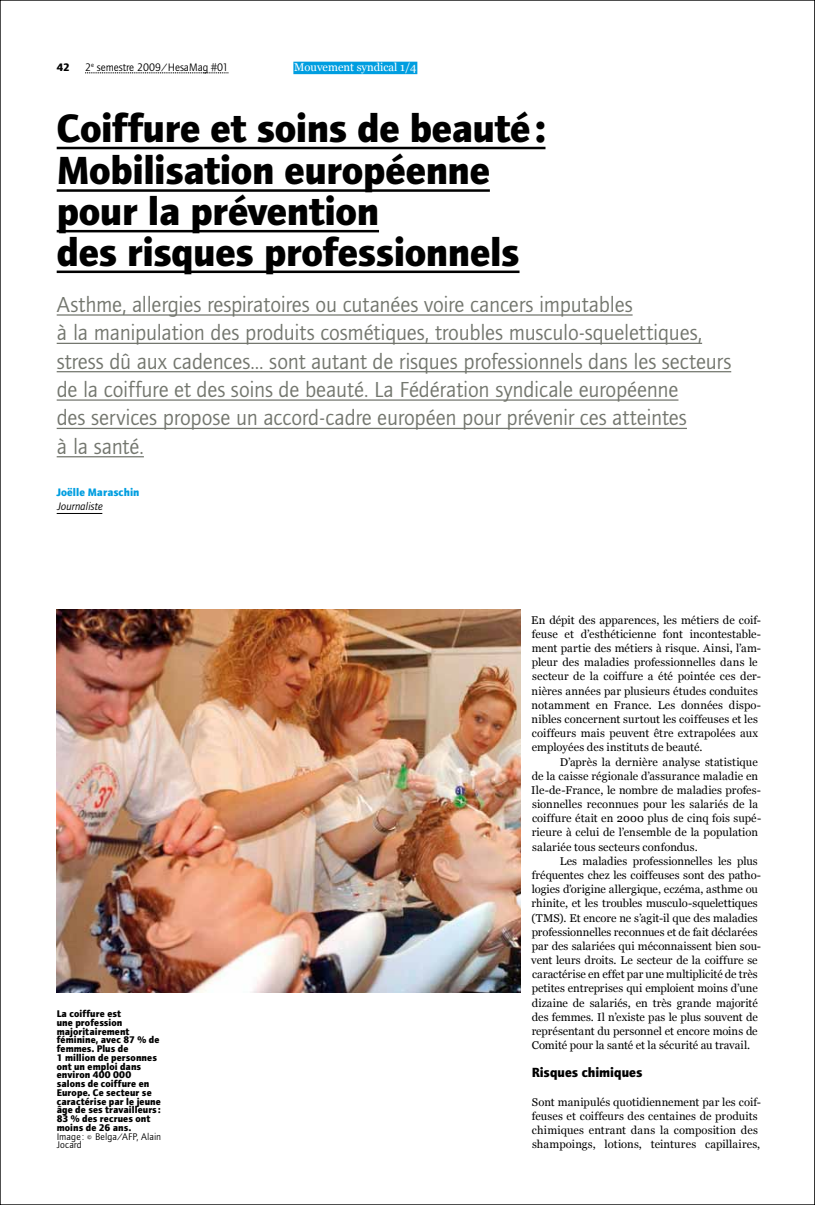
<style>
.page{position:relative;width:815px;height:1205px;background:#fff}
.page>*{position:absolute;margin:0;border:0;box-sizing:border-box;transform-origin:0 0}
.t1{font:700 40.62px/41.2px "Foundry Journal";letter-spacing:-.01em;color:#000}
.t2{font:22.5px/28.4px "Foundry Journal";letter-spacing:-.01em;color:#73766e}
.t3{font:700 13.75px "Foundry Journal";color:#000}
.t4{font:11.25px/14.1px "Georgia";color:#000}
.t5{font:11.25px "Foundry Journal";color:#000}
.t6{font:11.25px "Georgia";color:#fff}
.t7{font:700 11.25px "Foundry Journal";letter-spacing:.005em;color:#009ee0}
.t8{font:italic 11.25px "Foundry Journal";color:#000}
.t9{font:700 11.25px "Foundry Journal";color:#000}
.t10{font:700 10px/8.8px "Foundry Journal";letter-spacing:.01em;color:#000}
.t11{font:10px/8.8px "Foundry Journal";letter-spacing:.01em;color:#000}
</style>
<div class="page">
<svg style="left:814px;top:0;width:1px;height:1205px"></svg>
<img style="left:57px;top:609px;width:464px;height:383px">
<hr style="left:57px;top:147px;width:488px;height:2px;background:#000">
<hr style="left:57px;top:189px;width:433px;height:3px;background:#000">
<hr style="left:57px;top:230px;width:322px;height:2px;background:#000">
<hr style="left:57px;top:271px;width:463px;height:2px;background:#000">
<hr style="left:57px;top:314px;width:576px;height:2px;background:#73766e">
<hr style="left:57px;top:343px;width:645px;height:1px;background:#73766e">
<hr style="left:57px;top:371px;width:674px;height:1px;background:#73766e">
<hr style="left:57px;top:399px;width:621px;height:2px;background:#73766e">
<hr style="left:57px;top:428px;width:630px;height:1px;background:#73766e">
<hr style="left:57px;top:456px;width:87px;height:1px;background:#73766e">
<div style="left:293px;top:62px;width:124px;height:12px;background:#009ee0"></div>
<hr style="left:57px;top:513px;width:45px;height:1px;background:#000">
<svg style="left:85px;top:73px;width:143px;height:1px"></svg>
<p class="t9" style="left:57px;top:60px;width:15px">42</p>
<p class="t5" style="left:85px;top:61px;width:145px">2<sup>e</sup> semestre 2009/HesaMag #01</p>
<p class="t6" style="left:294px;top:61px;width:124px">Mouvement syndical 1/4</p>
<h1 class="t1" style="left:57px;top:107px;width:490px">Coiffure et soins de beauté :<br>Mobilisation européenne pour la prévention<br>des risques professionnels</h1>
<p class="t2" style="left:57px;top:291px;width:676px">Asthme, allergies respiratoires ou cutanées voire cancers imputables<br>à la manipulation des produits cosmétiques, troubles musculo-squelettiques, stress dû aux cadences… sont autant de risques professionnels dans les secteurs de la coiffure et des soins de beauté. La Fédération syndicale européenne<br>des services propose un accord-cadre européen pour prévenir ces atteintes<br>à la santé.</p>
<p class="t7" style="left:57px;top:486px;width:84px">Joëlle Maraschin</p>
<p class="t8" style="left:57px;top:500px;width:47px">Journaliste</p>
<p class="t10" style="left:57px;top:1009px;width:106px">La coiffure est<br>une profession majoritairement féminine, avec 87 % de femmes. Plus de<br>1 million de personnes ont un emploi dans environ 400 000 salons de coiffure en<br>Europe. Ce secteur se caractérise par le jeune âge de ses travailleurs :<br>83 % des recrues ont moins de 26 ans.</p>
<p class="t11" style="left:57px;top:1132px;width:106px">Image : © Belga/AFP, Alain<br>Jocard</p>
<p class="t4" style="left:531px;top:613px;width:231px">En dépit des apparences, les métiers de coif&shy;feuse et d’esthéticienne font incontestable&shy;ment partie des métiers à risque. Ainsi, l’am&shy;pleur des maladies professionnelles dans le secteur de la coiffure a été pointée ces der&shy;nières années par plusieurs études conduites notamment en France. Les données dispo&shy;nibles concernent surtout les coiffeuses et les coiffeurs mais peuvent être extrapolées aux employées des instituts de beauté.</p>
<p class="t4" style="left:531px;top:754px;width:231px;text-indent:28px">D’après la dernière analyse statistique de la caisse régionale d’assurance maladie en Ile-de-France, le nombre de maladies profes&shy;sionnelles reconnues pour les salariés de la coiffure était en 2000 plus de cinq fois supé&shy;rieure à celui de l’ensemble de la population salariée tous secteurs confondus.</p>
<p class="t4" style="left:531px;top:854px;width:231px;text-indent:28px">Les maladies professionnelles les plus fréquentes chez les coiffeuses sont des patho&shy;logies d’origine allergique, eczéma, asthme ou rhinite, et les troubles musculo-squelettiques (TMS). Et encore ne s’agit-il que des maladies professionnelles reconnues et de fait déclarées par des salariées qui méconnaissent bien sou&shy;vent leurs droits. Le secteur de la coiffure se caractérise en effet par une multiplicité de très petites entreprises qui emploient moins d’une dizaine de salariés, en très grande majorité des femmes. Il n’existe pas le plus souvent de représentant du personnel et encore moins de Comité pour la santé et la sécurité au travail.</p>
<p class="t3" style="left:532px;top:1064px;width:112px">Risques chimiques</p>
<p class="t4" style="left:532px;top:1095px;width:231px">Sont manipulés quotidiennement par les coif&shy;feuses et coiffeurs des centaines de produits chimiques entrant dans la composition des shampoings, lotions, teintures capillaires,</p>
</div>
